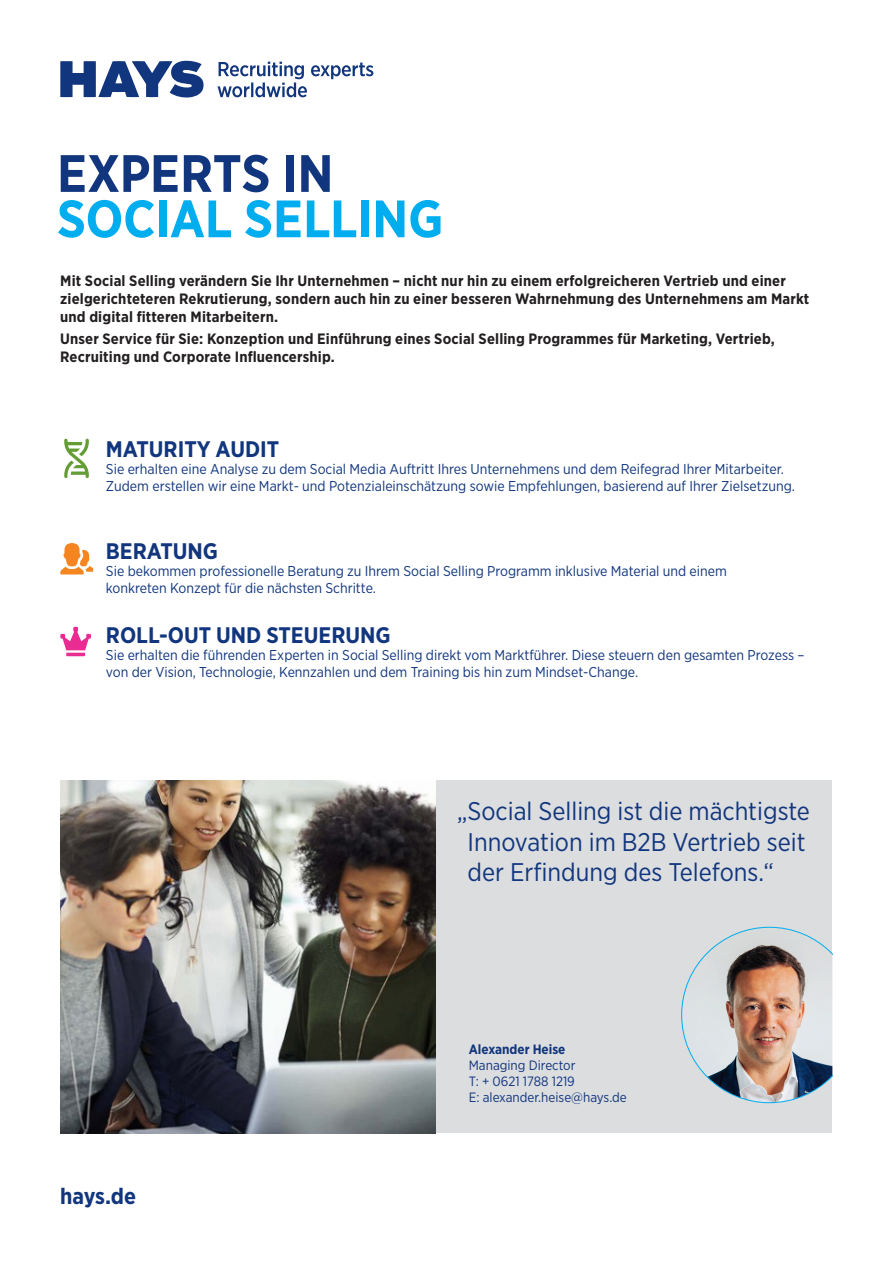
<style>
.page{position:relative;width:893px;height:1263px;background:#fff}
.page>*{position:absolute;margin:0;border:0;box-sizing:border-box;transform-origin:0 0}
.t1{font:700 52.5px "Gotham Narrow";letter-spacing:-.005em;color:#00aeef}
.t2{font:700 52.5px "Gotham Narrow";letter-spacing:-.005em;color:#11367e}
.t3{font:25.5px/30.6px "Gotham Narrow";color:#11367e}
.t4{font:700 22.5px "Gotham Narrow";color:#11367e}
.t5{font:700 15px/18px "Gotham Narrow";letter-spacing:.01em;color:#231f20}
.t6{font:14.25px/17.1px "Gotham Narrow";color:#11367e}
.t7{font:13.5px/16.2px "Gotham Narrow";color:#11367e}
.t8{font:700 13.5px "Gotham Narrow";color:#11367e}
</style>
<div class="page">
<div style="left:61px;top:780px;width:771px;height:353px;background:#dcdddf"></div>
<img style="left:681px;top:927px;width:151px;height:176px">
<svg style="left:60px;top:60px;width:313px;height:38px"></svg>
<img style="left:61px;top:780px;width:375px;height:353px">
<svg style="left:60px;top:543px;width:33px;height:31px"></svg>
<svg style="left:64px;top:439px;width:25px;height:39px"></svg>
<svg style="left:60px;top:627px;width:31px;height:29px"></svg>
<h1 class="t2" style="left:57px;top:140px;width:278px">EXPERTS IN</h1>
<h1 class="t1" style="left:57px;top:185px;width:388px">SOCIAL SELLING</h1>
<p class="t5" style="left:60px;top:271px;width:751px">Mit Social Selling verändern Sie Ihr Unternehmen – nicht nur hin zu einem erfolgreicheren Vertrieb und einer zielgerichteteren Rekrutierung, sondern auch hin zu einer besseren Wahrnehmung des Unternehmens am Markt und digital fitteren Mitarbeitern.</p>
<p class="t5" style="left:60px;top:329px;width:716px">Unser Service für Sie: Konzeption und Einführung eines Social Selling Programmes für Marketing, Vertrieb,<br>Recruiting und Corporate Influencership.</p>
<h3 class="t4" style="left:106px;top:434px;width:175px">MATURITY AUDIT</h3>
<p class="t6" style="left:106px;top:460px;width:691px">Sie erhalten eine Analyse zu dem Social Media Auftritt Ihres Unternehmens und dem Reifegrad Ihrer Mitarbeiter.<br>Zudem erstellen wir eine Markt- und Potenzialeinschätzung sowie Empfehlungen, basierend auf Ihrer Zielsetzung.</p>
<h3 class="t4" style="left:106px;top:536px;width:114px">BERATUNG</h3>
<p class="t6" style="left:106px;top:562px;width:623px">Sie bekommen professionelle Beratung zu Ihrem Social Selling Programm inklusive Material und einem konkreten Konzept für die nächsten Schritte.</p>
<h3 class="t4" style="left:106px;top:621px;width:286px">ROLL-OUT UND STEUERUNG</h3>
<p class="t6" style="left:106px;top:646px;width:700px">Sie erhalten die führenden Experten in Social Selling direkt vom Marktführer. Diese steuern den gesamten Prozess – von der Vision, Technologie, Kennzahlen und dem Training bis hin zum Mindset-Change.</p>
<h2 class="t3" style="left:468px;top:795px;width:344px;text-indent:-10px">„Social Selling ist die mächtigste<br>Innovation im B2B Vertrieb seit der Erfindung des Telefons.“</h2>
<h3 class="t4" style="left:60px;top:1181px;width:77px">hays.de</h3>
<p class="t8" style="left:469px;top:1040px;width:98px">Alexander Heise</p>
<p class="t7" style="left:469px;top:1057px;width:160px">Managing Director<br>T: + 0621 1788 1219<br>E: alexander.heise@hays.de</p>
</div>
